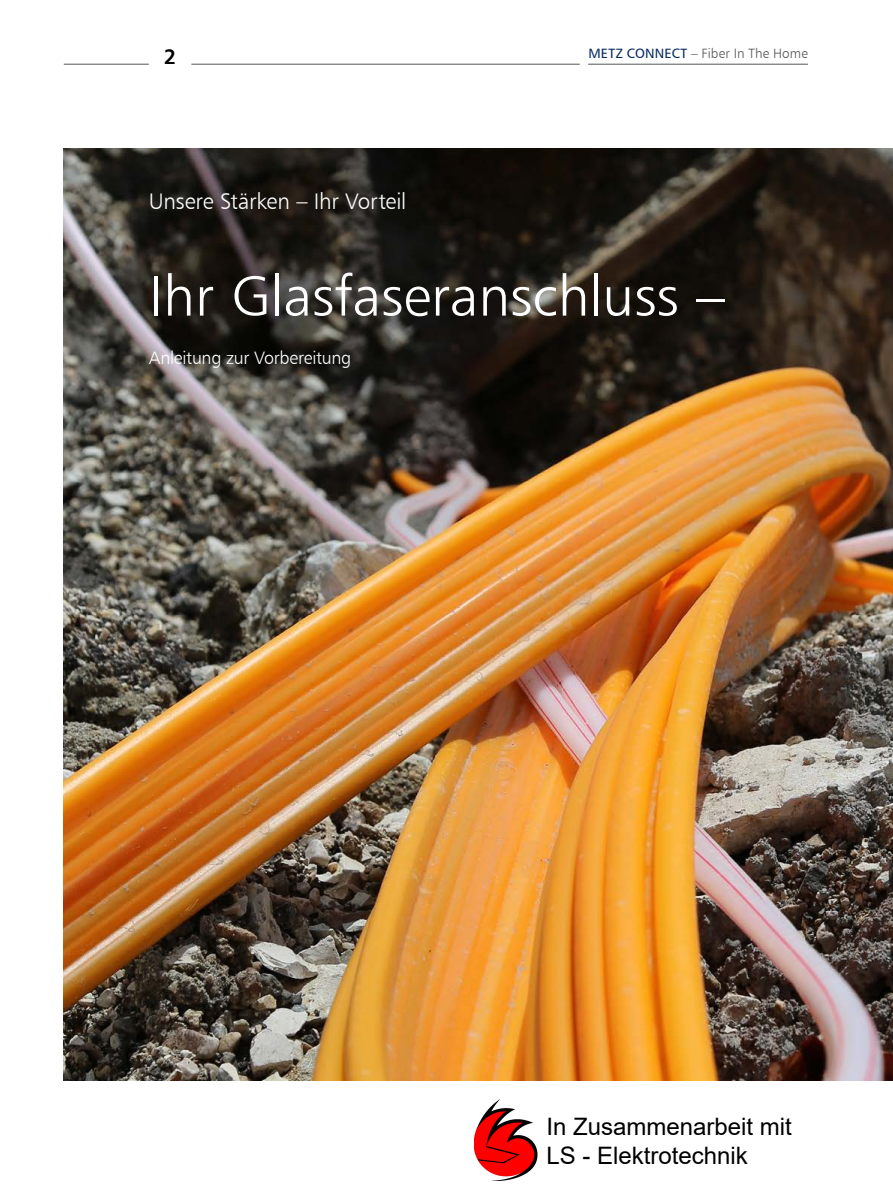
<style>
.page{position:relative;width:893px;height:1187px;background:#fff}
.page>*{position:absolute;margin:0;border:0;box-sizing:border-box;transform-origin:0 0}
.t1{font:57px "Humanist 777 BT Light B";color:#fff}
.t2{font:24px/28.8px "Arial";color:#000}
.t3{font:22.5px "Humanist 777 BT Light B";letter-spacing:-.015em;color:#fff}
.t4{font:21px "Humanist 777 BT Bold B";color:#000}
.t5{font:18px "Humanist 777 BT Light B";letter-spacing:-.015em;color:#fff}
.t6{font:13.5px "Humanist 777 BT Light B";letter-spacing:.01em;color:#565656}
.s1{font-family:"Humanist 777 BT Roman B";color:#072a63}
</style>
<div class="page">
<hr style="left:64px;top:64px;width:85px;height:1px;background:#565656">
<hr style="left:588px;top:64px;width:220px;height:1px;background:#565656">
<hr style="left:191px;top:64px;width:389px;height:1px;background:#565656">
<img style="left:64px;top:149px;width:829px;height:931px">
<img style="left:474px;top:1099px;width:64px;height:81px">
<p class="t4" style="left:164px;top:43px;width:14px">2</p>
<p class="t6" style="left:588px;top:45px;width:221px"><span class="s1">METZ CONNECT</span> – Fiber In The Home</p>
<p class="t3" style="left:149px;top:187px;width:259px">Unsere Stärken – Ihr Vorteil</p>
<h1 class="t1" style="left:149px;top:261px;width:577px">Ihr Glasfaseranschluss –</h1>
<p class="t5" style="left:149px;top:346px;width:204px">Anleitung zur Vorbereitung</p>
<p class="t2" style="left:546px;top:1112px;width:247px">In Zusammenarbeit mit<br>LS - Elektrotechnik</p>
</div>
